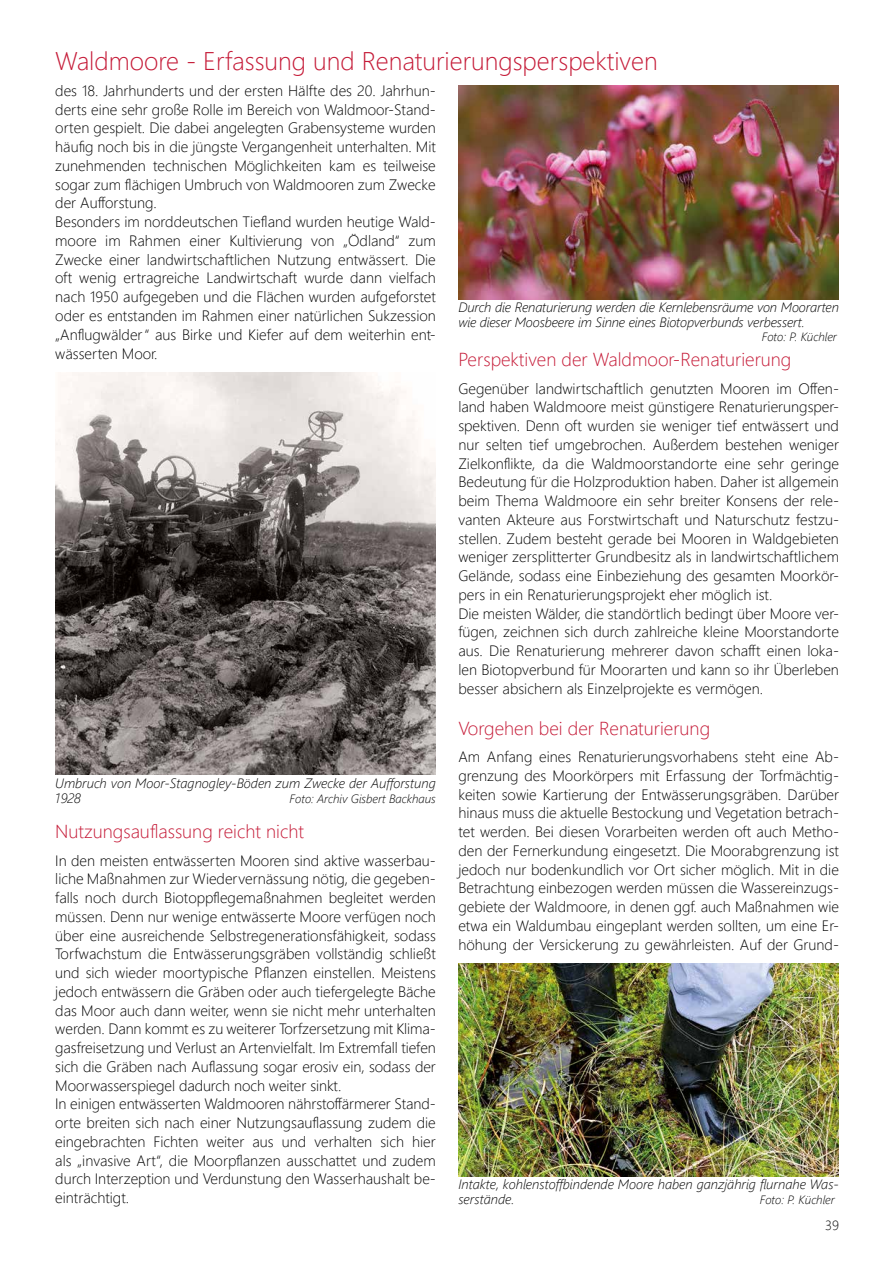
<style>
.page{position:relative;width:893px;height:1263px;background:#fff}
.page>*{position:absolute;margin:0;border:0;box-sizing:border-box;transform-origin:0 0}
.Überschrift1{font:300 25.5px "Segoe UI";color:#c51a37}
.Überschrift2{font:300 18.75px "Segoe UI";color:#c51a37}
.Text{font:300 15px/18.8px "Segoe UI";color:#000;text-align:justify}
.Abbildung{font:italic 300 13.5px/15px "Segoe UI";color:#000}
.t1{font:300 13.5px "Segoe UI";color:#000}
.Abbildung-2{font:italic 300 12px "Segoe UI";color:#000}
</style>
<div class="page">
<img style="left:458px;top:85px;width:381px;height:214px">
<img style="left:55px;top:372px;width:381px;height:403px">
<img style="left:458px;top:963px;width:381px;height:213px">
<p class="Überschrift1" style="left:55px;top:36px;width:604px">Waldmoore - Erfassung und Renaturierungsperspektiven</p>
<p class="Text" style="left:55px;top:80px;width:382px">des 18. Jahrhunderts und der ersten Hälfte des 20. Jahrhun&shy;derts eine sehr große Rolle im Bereich von Waldmoor-Stand&shy;orten gespielt. Die dabei angelegten Grabensysteme wurden häufig noch bis in die jüngste Vergangenheit unterhalten. Mit zunehmenden technischen Möglichkeiten kam es teilweise sogar zum flächigen Umbruch von Waldmooren zum Zwecke der Aufforstung.</p>
<p class="Text" style="left:55px;top:211px;width:382px">Besonders im norddeutschen Tiefland wurden heutige Wald&shy;moore im Rahmen einer Kultivierung von „Ödland“ zum Zwecke einer landwirtschaftlichen Nutzung entwässert. Die oft wenig ertragreiche Landwirtschaft wurde dann vielfach nach 1950 aufgegeben und die Flächen wurden aufgeforstet oder es entstanden im Rahmen einer natürlichen Sukzession „Anflugwälder“ aus Birke und Kiefer auf dem weiterhin ent&shy;wässerten Moor.</p>
<p class="Abbildung" style="left:55px;top:773px;width:382px">Umbruch von Moor-Stagnogley-Böden zum Zwecke der Aufforstung<br>1928</p>
<p class="Abbildung-2" style="left:290px;top:787px;width:148px">Foto: Archiv Gisbert Backhaus</p>
<p class="Überschrift2" style="left:55px;top:814px;width:250px">Nutzungsauflassung reicht nicht</p>
<p class="Text" style="left:55px;top:849px;width:382px">In den meisten entwässerten Mooren sind aktive wasserbau&shy;liche Maßnahmen zur Wiedervernässung nötig, die gegeben&shy;falls noch durch Biotoppflegemaßnahmen begleitet werden müssen. Denn nur wenige entwässerte Moore verfügen noch über eine ausreichende Selbstregenerationsfähigkeit, sodass Torfwachstum die Entwässerungsgräben vollständig schließt und sich wieder moortypische Pflanzen einstellen. Meistens jedoch entwässern die Gräben oder auch tiefergelegte Bäche das Moor auch dann weiter, wenn sie nicht mehr unterhalten werden. Dann kommt es zu weiterer Torfzersetzung mit Klima&shy;gasfreisetzung und Verlust an Artenvielfalt. Im Extremfall tiefen sich die Gräben nach Auflassung sogar erosiv ein, sodass der Moorwasserspiegel dadurch noch weiter sinkt.</p>
<p class="Text" style="left:55px;top:1093px;width:382px">In einigen entwässerten Waldmooren nährstoffärmerer Stand&shy;orte breiten sich nach einer Nutzungsauflassung zudem die eingebrachten Fichten weiter aus und verhalten sich hier als „invasive Art“, die Moorpflanzen ausschattet und zudem durch Interzeption und Verdunstung den Wasserhaushalt be&shy;einträchtigt.</p>
<p class="Abbildung" style="left:458px;top:298px;width:382px">Durch die Renaturierung werden die Kernlebensräume von Moorarten wie dieser Moosbeere im Sinne eines Biotopverbunds verbessert.</p>
<p class="Abbildung-2" style="left:762px;top:325px;width:77px">Foto: P. Küchler</p>
<p class="Überschrift2" style="left:458px;top:342px;width:335px">Perspektiven der Waldmoor-Renaturierung</p>
<p class="Text" style="left:458px;top:377px;width:382px">Gegenüber landwirtschaftlich genutzten Mooren im Offen&shy;land haben Waldmoore meist günstigere Renaturierungsper&shy;spektiven. Denn oft wurden sie weniger tief entwässert und nur selten tief umgebrochen. Außerdem bestehen weniger Zielkonflikte, da die Waldmoorstandorte eine sehr geringe Bedeutung für die Holzproduktion haben. Daher ist allgemein beim Thema Waldmoore ein sehr breiter Konsens der rele&shy;vanten Akteure aus Forstwirtschaft und Naturschutz festzu&shy;stellen. Zudem besteht gerade bei Mooren in Waldgebieten weniger zersplitterter Grundbesitz als in landwirtschaftlichem Gelände, sodass eine Einbeziehung des gesamten Moorkör&shy;pers in ein Renaturierungsprojekt eher möglich ist.</p>
<p class="Text" style="left:458px;top:602px;width:382px">Die meisten Wälder, die standörtlich bedingt über Moore ver&shy;fügen, zeichnen sich durch zahlreiche kleine Moorstandorte aus. Die Renaturierung mehrerer davon schafft einen loka&shy;len Biotopverbund für Moorarten und kann so ihr Überleben besser absichern als Einzelprojekte es vermögen.</p>
<p class="Überschrift2" style="left:458px;top:710px;width:253px">Vorgehen bei der Renaturierung</p>
<p class="Text" style="left:458px;top:746px;width:382px">Am Anfang eines Renaturierungsvorhabens steht eine Ab&shy;grenzung des Moorkörpers mit Erfassung der Torfmächtig&shy;keiten sowie Kartierung der Entwässerungsgräben. Darüber hinaus muss die aktuelle Bestockung und Vegetation betrach&shy;tet werden. Bei diesen Vorarbeiten werden oft auch Metho&shy;den der Fernerkundung eingesetzt. Die Moorabgrenzung ist jedoch nur bodenkundlich vor Ort sicher möglich. Mit in die Betrachtung einbezogen werden müssen die Wassereinzugs&shy;gebiete der Waldmoore, in denen ggf. auch Maßnahmen wie etwa ein Waldumbau eingeplant werden sollten, um eine Er&shy;höhung der Versickerung zu gewährleisten. Auf der Grund-</p>
<p class="Abbildung" style="left:458px;top:1175px;width:382px">Intakte, kohlenstoffbindende Moore haben ganzjährig flurnahe Was&shy;serstände.</p>
<p class="Abbildung-2" style="left:760px;top:1189px;width:77px">Foto: P. Küchler</p>
<p class="t1" style="left:825px;top:1213px;width:15px">39</p>
</div>
